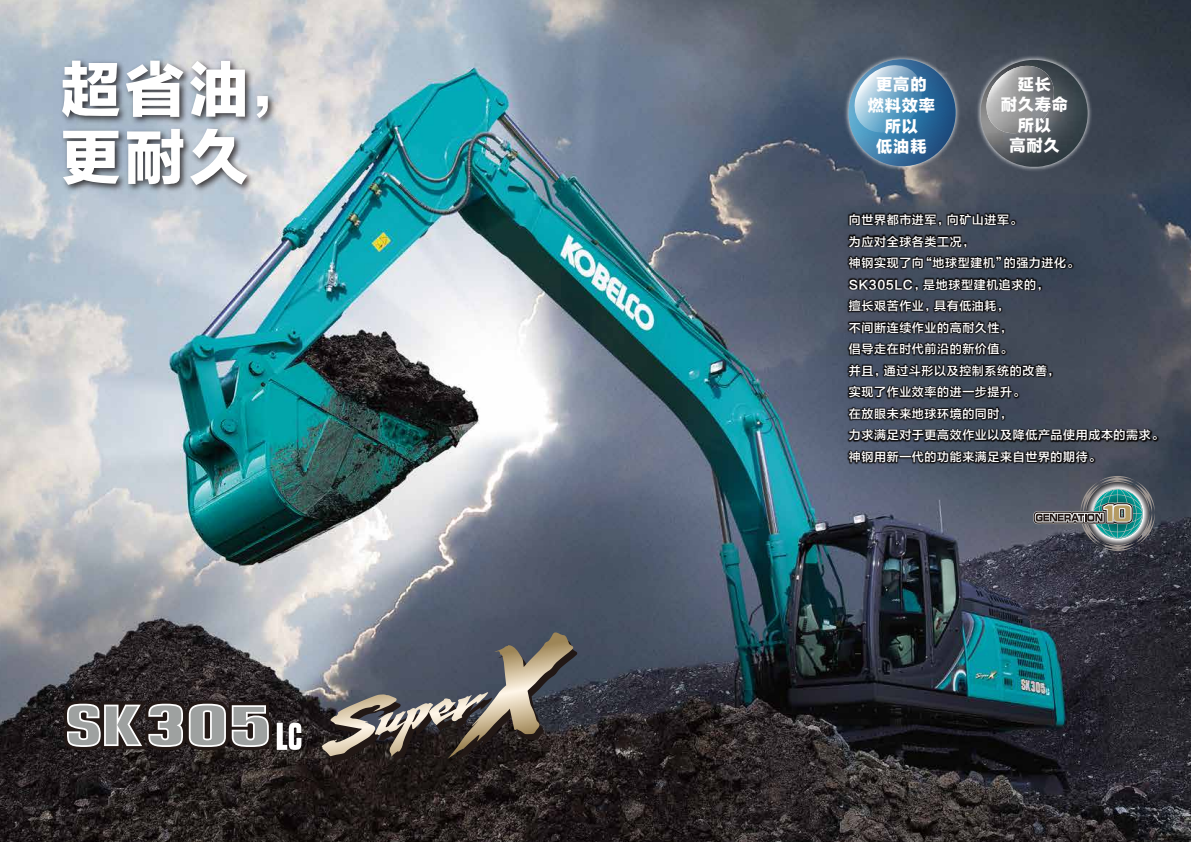
<style>
.page{position:relative;width:1191px;height:842px;background:#fff}
.page>*{position:absolute;margin:0;border:0;box-sizing:border-box;transform-origin:0 0}
.t1{font:60px/68px "FZLTTHK GBK1 0";letter-spacing:.065em;color:#fff}
.t2{font:16.2px/20.5px "FZLTTHK GBK1 0";letter-spacing:.05em;color:#fff;text-align:center}
.t3{font:12px/21.5px "FZLTZHK GBK1 0";letter-spacing:.05em;color:#fff}
.t4{font:6px "FZLTXHK";color:#fff}
</style>
<div class="page">
<img style="left:0;top:0;width:1191px;height:842px">
<img style="left:811px;top:176px;width:380px;height:346px">
<img style="left:55px;top:53px;width:258px;height:158px">
<svg style="left:1033px;top:476px;width:122px;height:75px;background:#5f6e72"></svg>
<svg style="left:321px;top:632px;width:258px;height:132px;background:#626060"></svg>
<img style="left:944px;top:24px;width:179px;height:179px">
<img style="left:991px;top:60px;width:96px;height:107px">
<svg style="left:1030px;top:60px;width:13px;height:1px"></svg>
<img style="left:1014px;top:163px;width:16px;height:4px">
<img style="left:1038px;top:163px;width:16px;height:4px">
<img style="left:991px;top:64px;width:96px;height:99px">
<img style="left:991px;top:66px;width:63px;height:67px">
<img style="left:813px;top:24px;width:178px;height:178px">
<svg style="left:843px;top:59px;width:117px;height:112px;background:#527c9c"></svg>
<svg style="left:64px;top:700px;width:237px;height:50px;background:#7a7776"></svg>
<p class="t1" style="left:61px;top:60px;width:253px">超省油，更耐久</p>
<p class="t2" style="left:867px;top:76px;width:69px">更高的燃料效率所以<br>低油耗</p>
<p class="t2" style="left:1000px;top:75px;width:69px">延长<br>耐久寿命所以<br>高耐久</p>
<p class="t3" style="left:849px;top:209px;width:316px">向世界都市进军，向矿山进军。<br>为应对全球各类工况，<br>神钢实现了向“地球型建机”的强力进化。<br>SK305LC，是地球型建机追求的，<br>擅长艰苦作业，具有低油耗，<br>不间断连续作业的高耐久性，<br>倡导走在时代前沿的新价值。<br>并且，通过斗形以及控制系统的改善，<br>实现了作业效率的进一步提升。<br>在放眼未来地球环境的同时，<br>力求满足对于更高效作业以及降低产品使用成本的需求。神钢用新一代的功能来满足来自世界的期待。</p>
<p class="t4" style="left:14px;top:821px;width:5px">1</p>
<p class="t4" style="left:1173px;top:821px;width:5px">2</p>
</div>
